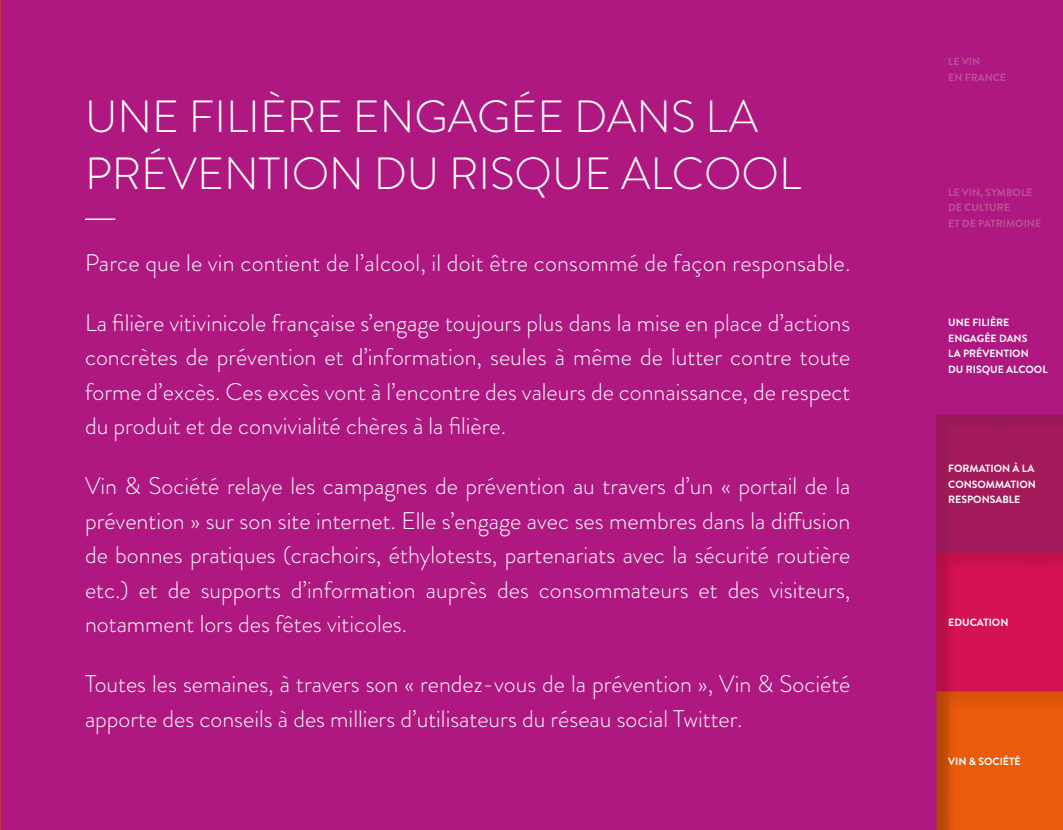
<style>
.page{position:relative;width:1063px;height:830px;background:#fff}
.page>*{position:absolute;margin:0;border:0;box-sizing:border-box;transform-origin:0 0}
.t1{font:300 45px/57px "Brandon Grotesque";color:#fff}
.t2{font:300 24px/34.5px "Brandon Grotesque";color:#fff;text-align:justify}
.t3{font:700 10.5px/15.6px "Brandon Grotesque";color:#fff}
.t4{font:700 10.5px/15.6px "Brandon Grotesque";color:#bd5198}
</style>
<div class="page">
<div style="left:1px;top:0;width:1062px;height:829px;background:#af1881"></div>
<hr style="left:85px;top:218px;width:30px;height:2px;background:#fff">
<h1 class="t1" style="left:85px;top:88px;width:718px">UNE FILIÈRE ENGAGÉE DANS LA<br>PRÉVENTION DU RISQUE ALCOOL</h1>
<p class="t2" style="left:85px;top:245px;width:767px">Parce que le vin contient de l’alcool, il doit être consommé de façon responsable.</p>
<p class="t2" style="left:85px;top:305px;width:767px">La filière vitivinicole française s’engage toujours plus dans la mise en place d’actions concrètes de prévention et d’information, seules à même de lutter contre toute forme d’excès. Ces excès vont à l’encontre des valeurs de connaissance, de respect du produit et de convivialité chères à la filière.</p>
<p class="t2" style="left:85px;top:468px;width:767px">Vin &amp; Société relaye les campagnes de prévention au travers d’un « portail de la prévention » sur son site internet. Elle s’engage avec ses membres dans la diffusion de bonnes pratiques (crachoirs, éthylotests, partenariats avec la sécurité routière etc.) et de supports d’information auprès des consommateurs et des visiteurs, notamment lors des fêtes viticoles.</p>
<p class="t2" style="left:85px;top:666px;width:767px">Toutes les semaines, à travers son « rendez-vous de la prévention », Vin &amp; Société apporte des conseils à des milliers d’utilisateurs du réseau social Twitter.</p>
<p class="t4" style="left:948px;top:54px;width:59px">LE VIN<br>EN FRANCE</p>
<p class="t4" style="left:948px;top:184px;width:95px">LE VIN, SYMBOLE<br>DE CULTURE<br>ET DE PATRIMOINE</p>
<p class="t3" style="left:948px;top:314px;width:101px">UNE FILIÈRE<br>ENGAGÉE DANS<br>LA PRÉVENTION<br>DU RISQUE ALCOOL</p>
<p class="t3" style="left:948px;top:461px;width:89px">FORMATION À LA<br>CONSOMMATION<br>RESPONSABLE</p>
<p class="t3" style="left:948px;top:614px;width:62px">EDUCATION</p>
<p class="t3" style="left:948px;top:752px;width:74px">VIN &amp; SOCIÉTÉ</p>
</div>
